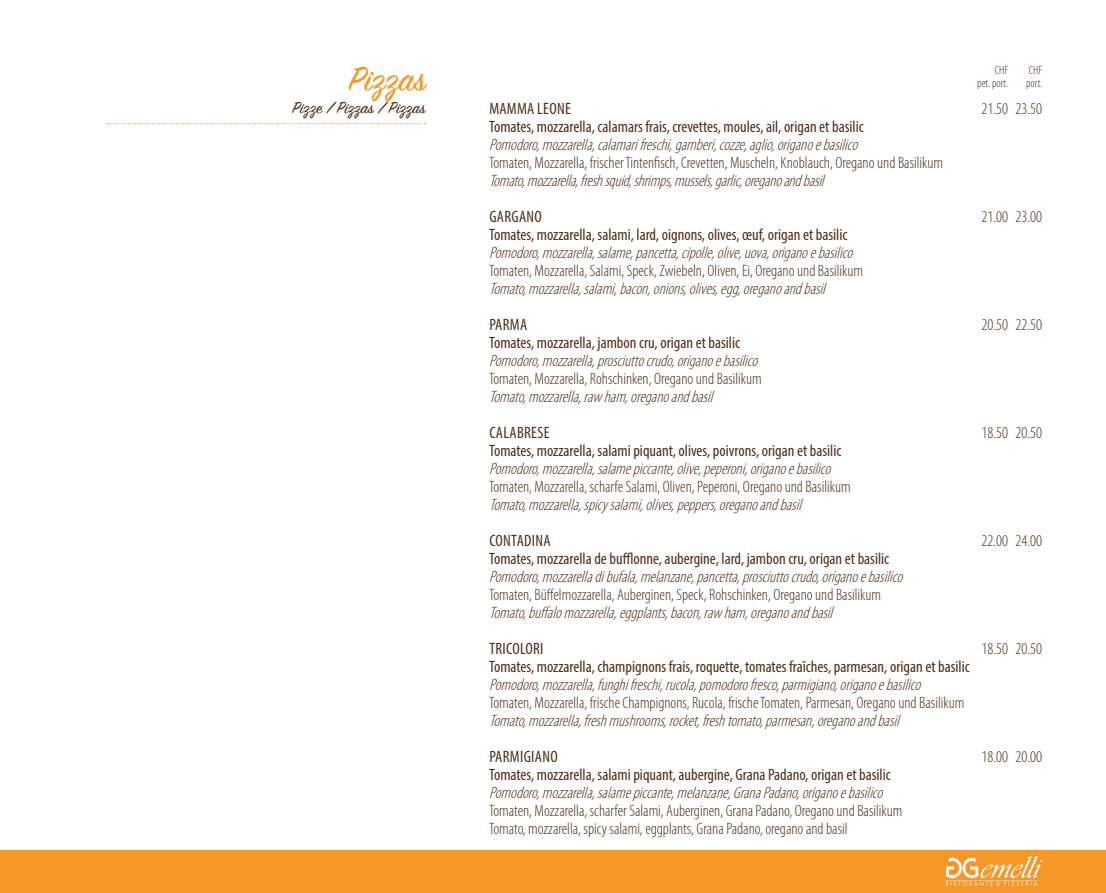
<style>
.page{position:relative;width:1106px;height:893px;background:#fff}
.page>*{position:absolute;margin:0;border:0;box-sizing:border-box;transform-origin:0 0}
.t1{font:37.5px "Sign Painter House Script";color:#f79727}
.t2{font:18px "Sign Painter House Script";color:#532f18}
.t3{font:italic 300 condensed 16.5px "Myriad Pro";color:#532f18}
.t4{font:300 condensed 16.5px/18px "Myriad Pro";color:#532f18}
.t5{font:condensed 16.5px "Myriad Pro";color:#532f18}
.t6{font:300 condensed 12px "Myriad Pro";color:#532f18}
</style>
<div class="page">
<svg style="left:107px;top:123px;width:319px;height:1px"></svg>
<div style="left:0;top:850px;width:1106px;height:43px;background:#f79727"></div>
<svg style="left:945px;top:856px;width:97px;height:30px"></svg>
<p class="t6" style="left:994px;top:64px;width:15px">CHF</p>
<p class="t6" style="left:1028px;top:64px;width:15px">CHF</p>
<h1 class="t1" style="left:349px;top:56px;width:78px">PIZZAS</h1>
<p class="t6" style="left:977px;top:77px;width:32px">pet. port.</p>
<p class="t6" style="left:1026px;top:77px;width:18px">port.</p>
<p class="t2" style="left:292px;top:96px;width:134px">PIZZE / PIZZAS / PIZZAS</p>
<p class="t5" style="left:489px;top:99px;width:75px">Mamma leone</p>
<p class="t4" style="left:981px;top:100px;width:62px">21.50 23.50</p>
<p class="t5" style="left:489px;top:117px;width:376px">Tomates, mozzarella, calamars frais, crevettes, moules, ail, origan et basilic</p>
<p class="t3" style="left:489px;top:136px;width:374px">Pomodoro,mozzarella,calamarifreschi,gamberi,cozze,aglio,origanoebasilico</p>
<p class="t4" style="left:489px;top:154px;width:455px">Tomaten, Mozzarella, frischer Tintenfisch, Crevetten, Muscheln, Knoblauch, Oregano und Basilikum</p>
<p class="t3" style="left:489px;top:172px;width:341px">Tomato,mozzarella,freshsquid,shrimps,mussels,garlic,oreganoandbasil</p>
<p class="t5" style="left:489px;top:207px;width:54px">Gargano</p>
<p class="t4" style="left:981px;top:208px;width:62px">21.00 23.00</p>
<p class="t5" style="left:489px;top:225px;width:360px">Tomates, mozzarella, salami, lard, oignons, olives, œuf, origan et basilic</p>
<p class="t3" style="left:489px;top:244px;width:369px">Pomodoro,mozzarella,salame,pancetta,cipolle,olive,uova,origanoebasilico</p>
<p class="t4" style="left:489px;top:262px;width:375px">Tomaten, Mozzarella, Salami, Speck, Zwiebeln, Oliven, Ei, Oregano und Basilikum</p>
<p class="t3" style="left:489px;top:280px;width:342px">Tomato,mozzarella,salami,bacon,onions,olives,egg,oreganoandbasil</p>
<p class="t5" style="left:489px;top:315px;width:39px">Parma</p>
<p class="t4" style="left:981px;top:316px;width:62px">20.50 22.50</p>
<p class="t5" style="left:489px;top:333px;width:252px">Tomates, mozzarella, jambon cru, origan et basilic</p>
<p class="t3" style="left:489px;top:352px;width:275px">Pomodoro,mozzarella,prosciuttocrudo,origanoebasilico</p>
<p class="t4" style="left:489px;top:370px;width:274px">Tomaten, Mozzarella, Rohschinken, Oregano und Basilikum</p>
<p class="t3" style="left:489px;top:388px;width:230px">Tomato,mozzarella,rawham,oreganoandbasil</p>
<p class="t5" style="left:489px;top:423px;width:42px">Calabrese</p>
<p class="t4" style="left:981px;top:424px;width:62px">18.50 20.50</p>
<p class="t5" style="left:489px;top:441px;width:354px">Tomates, mozzarella, salami piquant, olives, poivrons, origan et basilic</p>
<p class="t3" style="left:489px;top:460px;width:347px">Pomodoro,mozzarella,salamepiccante,olive,peperoni,origanoebasilico</p>
<p class="t4" style="left:489px;top:478px;width:363px">Tomaten, Mozzarella, scharfe Salami, Oliven, Peperoni, Oregano und Basilikum</p>
<p class="t3" style="left:489px;top:496px;width:318px">Tomato,mozzarella,spicysalami,olives,peppers,oreganoandbasil</p>
<p class="t5" style="left:489px;top:531px;width:63px">Contadina</p>
<p class="t4" style="left:981px;top:532px;width:62px">22.00 24.00</p>
<p class="t5" style="left:489px;top:549px;width:401px">Tomates, mozzarella de bufflonne, aubergine, lard, jambon cru, origan et basilic</p>
<p class="t3" style="left:489px;top:568px;width:419px">Pomodoro,mozzarelladibufala,melanzane,pancetta,prosciuttocrudo,origanoebasilico</p>
<p class="t4" style="left:489px;top:586px;width:393px">Tomaten, Büffelmozzarella, Auberginen, Speck, Rohschinken, Oregano und Basilikum</p>
<p class="t3" style="left:489px;top:604px;width:350px">Tomato,buffalomozzarella,eggplants,bacon,rawham,oreganoandbasil</p>
<p class="t5" style="left:489px;top:639px;width:49px">Tricolori</p>
<p class="t4" style="left:981px;top:640px;width:62px">18.50 20.50</p>
<p class="t5" style="left:489px;top:657px;width:482px">Tomates, mozzarella, champignons frais, roquette, tomates fraîches, parmesan, origan et basilic</p>
<p class="t3" style="left:489px;top:676px;width:437px">Pomodoro,mozzarella,funghifreschi,rucola,pomodorofresco,parmigiano,origanoebasilico</p>
<p class="t4" style="left:489px;top:694px;width:476px">Tomaten, Mozzarella, frische Champignons, Rucola, frische Tomaten, Parmesan, Oregano und Basilikum</p>
<p class="t3" style="left:489px;top:712px;width:416px">Tomato,mozzarella,freshmushrooms,rocket,freshtomato,parmesan,oreganoandbasil</p>
<p class="t5" style="left:489px;top:747px;width:21px">Parmigi</p>
<p class="t5" style="left:535px;top:747px;width:24px">ano</p>
<p class="t4" style="left:981px;top:748px;width:62px">18.00 20.00</p>
<p class="t5" style="left:489px;top:765px;width:403px">Tomates, mozzarella, salami piquant, aubergine, Grana Padano, origan et basilic</p>
<p class="t3" style="left:489px;top:784px;width:400px">Pomodoro,mozzarella,salamepiccante,melanzane,GranaPadano,origanoebasilico</p>
<p class="t4" style="left:489px;top:802px;width:415px">Tomaten, Mozzarella, scharfer Salami, Auberginen, Grana Padano, Oregano und Basilikum<br>Tomato, mozzarella, spicy salami, eggplants, Grana Padano, oregano and basil</p>
</div>
